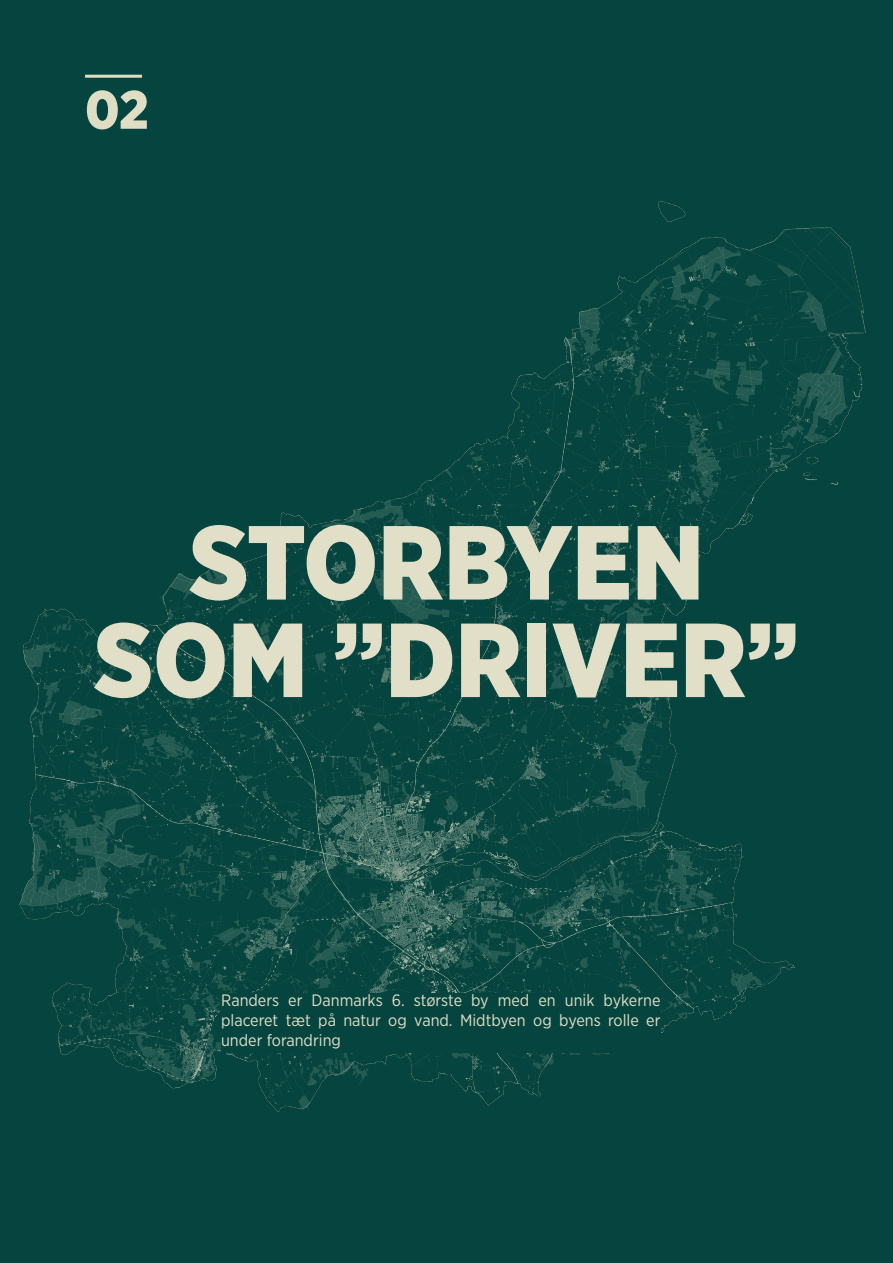
<style>
.page{position:relative;width:893px;height:1263px;background:#06453f}
.page>*{position:absolute;margin:0;border:0;box-sizing:border-box;transform-origin:0 0}
.t1{font:900 105px/97.5px "Gotham Narrow";color:#e1dfc7;text-align:center}
.Mellemoverskrift{font:900 54px "Gotham Narrow";color:#dfdec4}
.t2{font:16.5px/19.8px "Gotham Narrow";color:#dfdec4;text-align:justify}
</style>
<div class="page">
<img style="left:19px;top:202px;width:847px;height:910px">
<div style="left:221px;top:993px;width:439px;height:59px;background:#06453f"></div>
<hr style="left:85px;top:75px;width:57px;height:3px;background:#dfdec4">
<p class="Mellemoverskrift" style="left:85px;top:74px;width:65px">02</p>
<p class="t1" style="left:94px;top:513px;width:707px">STORBYEN<br>SOM ”DRIVER”</p>
<p class="t2" style="left:221px;top:990px;width:441px">Randers er Danmarks 6. største by med en unik bykerne placeret tæt på natur og vand. Midtbyen og byens rolle er under forandring</p>
</div>
